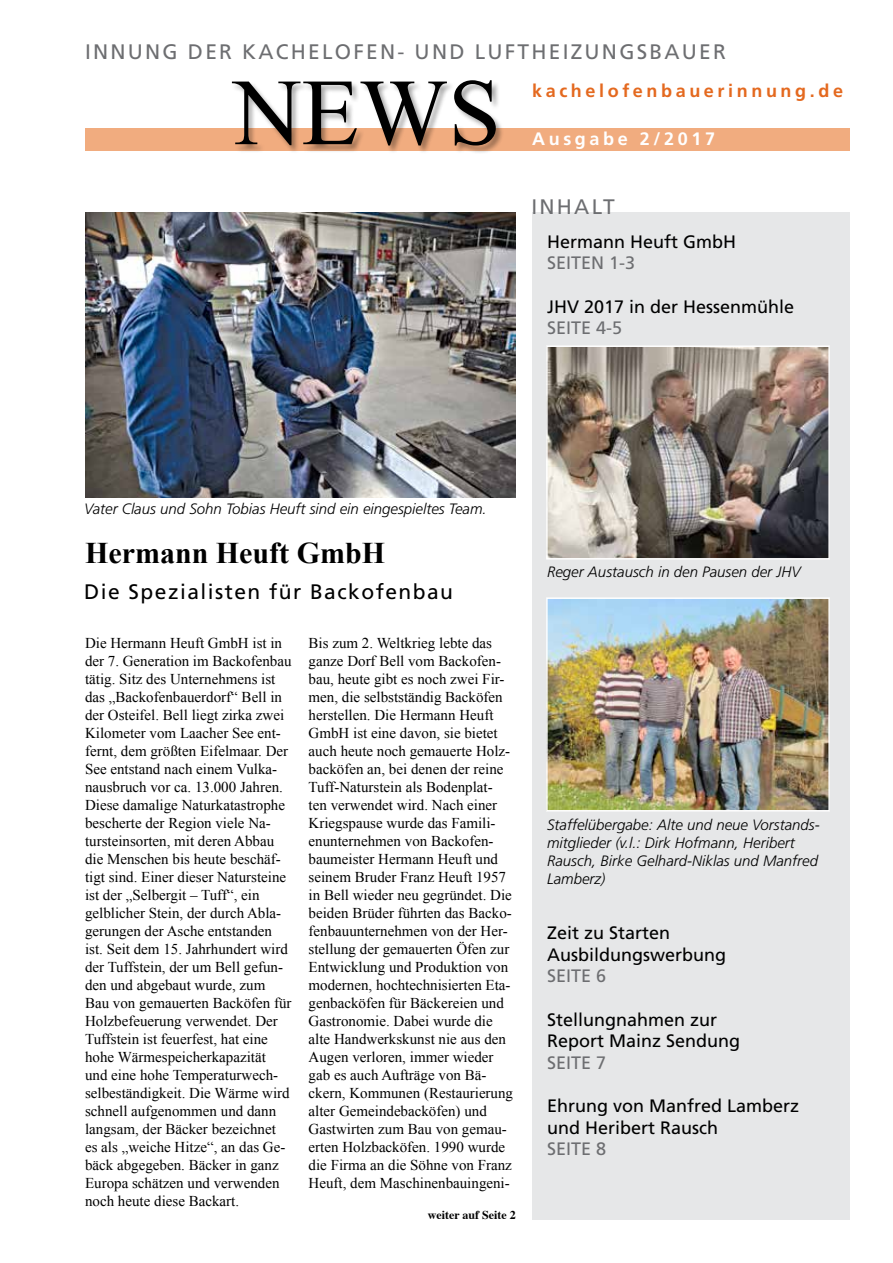
<style>
.page{position:relative;width:893px;height:1263px;background:#fff}
.page>*{position:absolute;margin:0;border:0;box-sizing:border-box;transform-origin:0 0}
.t1{font:700 30px "Times New Roman";color:#000}
.t2{font:21px "Frutiger";letter-spacing:.105em;color:#6d6e71}
.t3{font:21px "Frutiger";letter-spacing:.07em;color:#000}
.t4{font:18px/21.6px "Frutiger";color:#000}
.t5{font:18px "Frutiger";color:#6d6e71}
.t6{font:700 18px "Frutiger";letter-spacing:.2em;color:#e4691f}
.t7{font:700 18px "Frutiger";letter-spacing:.2em;color:#fff}
.t8{font:15px/18px "Times New Roman";color:#000}
.t9{font:italic 300 15px/18px "Frutiger";color:#000}
.t10{font:700 12px "Times";color:#000}
</style>
<div class="page">
<img style="left:85px;top:213px;width:430px;height:284px">
<div style="left:85px;top:128px;width:765px;height:23px;background:#f1ac7f"></div>
<div style="left:532px;top:213px;width:318px;height:1007px;background:#e6e7e8"></div>
<img style="left:549px;top:600px;width:278px;height:208px">
<div style="left:546px;top:597px;width:284px;height:214px;border:2px solid #fff"></div>
<div style="left:231px;top:80px;width:274px;height:74px;background:#000;opacity:.34"></div>
<svg style="left:232px;top:80px;width:264px;height:65px"></svg>
<img style="left:549px;top:348px;width:278px;height:208px">
<div style="left:546px;top:345px;width:284px;height:214px;border:2px solid #fff"></div>
<h2 class="t2" style="left:85px;top:39px;width:642px">INNUNG DER KACHELOFEN- UND LUFTHEIZUNGSBAUER</h2>
<p class="t6" style="left:532px;top:80px;width:312px">kachelofenbauerinnung.de</p>
<p class="t7" style="left:532px;top:129px;width:184px">Ausgabe 2/2017</p>
<h2 class="t2" style="left:531px;top:194px;width:85px">INHALT</h2>
<p class="t4" style="left:547px;top:231px;width:191px">Hermann Heuft GmbH</p>
<p class="t5" style="left:547px;top:253px;width:90px">SEITEN 1-3</p>
<p class="t4" style="left:547px;top:295px;width:249px">JHV 2017 in der Hessenmühle</p>
<p class="t5" style="left:547px;top:317px;width:77px">SEITE 4-5</p>
<p class="t9" style="left:84px;top:500px;width:404px">Vater Claus und Sohn Tobias Heuft sind ein eingespieltes Team.</p>
<h1 class="t1" style="left:85px;top:532px;width:301px">Hermann Heuft GmbH</h1>
<h2 class="t3" style="left:84px;top:580px;width:370px">Die Spezialisten für Backofenbau</h2>
<p class="t8" style="left:309px;top:634px;width:206px">Bis zum 2. Weltkrieg lebte das ganze Dorf Bell vom Backofen&shy;bau, heute gibt es noch zwei Fir&shy;men, die selbstständig Backöfen herstellen. Die Hermann Heuft<br>GmbH ist eine davon, sie bietet auch heute noch gemauerte Holz&shy;backöfen an, bei denen der reine<br>Tuff-Naturstein als Bodenplat&shy;ten verwendet wird. Nach einer<br>Kriegspause wurde das Famili&shy;enunternehmen von Backofen&shy;baumeister Hermann Heuft und seinem Bruder Franz Heuft 1957 in Bell wieder neu gegründet. Die beiden Brüder führten das Backo&shy;fenbauunternehmen von der Her&shy;stellung der gemauerten Öfen zur<br>Entwicklung und Produktion von modernen, hochtechnisierten Eta&shy;genbacköfen für Bäckereien und<br>Gastronomie. Dabei wurde die alte Handwerkskunst nie aus den<br>Augen verloren, immer wieder gab es auch Aufträge von Bä&shy;ckern, Kommunen (Restaurierung alter Gemeindebacköfen) und<br>Gastwirten zum Bau von gemau&shy;erten Holzbacköfen. 1990 wurde die Firma an die Söhne von Franz<br>Heuft, dem Maschinenbauingeni-</p>
<p class="t8" style="left:85px;top:634px;width:208px">Die Hermann Heuft GmbH ist in der 7. Generation im Backofenbau tätig. Sitz des Unternehmens ist das „Backofenbauerdorf“ Bell in der Osteifel. Bell liegt zirka zwei<br>Kilometer vom Laacher See ent&shy;fernt, dem größten Eifelmaar. Der<br>See entstand nach einem Vulka&shy;nausbruch vor ca. 13.000 Jahren.<br>Diese damalige Naturkatastrophe bescherte der Region viele Na&shy;tursteinsorten, mit deren Abbau die Menschen bis heute beschäf&shy;tigt sind. Einer dieser Natursteine ist der „Selbergit – Tuff“, ein gelblicher Stein, der durch Abla&shy;gerungen der Asche entstanden ist. Seit dem 15. Jahrhundert wird der Tuffstein, der um Bell gefun&shy;den und abgebaut wurde, zum<br>Bau von gemauerten Backöfen für<br>Holzbefeuerung verwendet. Der<br>Tuffstein ist feuerfest, hat eine hohe Wärmespeicherkapazität und eine hohe Temperaturwech&shy;selbeständigkeit. Die Wärme wird schnell aufgenommen und dann langsam, der Bäcker bezeichnet es als „weiche Hitze“, an das Ge&shy;bäck abgegeben. Bäcker in ganz<br>Europa schätzen und verwenden noch heute diese Backart.</p>
<p class="t10" style="left:428px;top:1203px;width:90px">weiter auf Seite 2</p>
<p class="t9" style="left:547px;top:563px;width:255px">Reger Austausch in den Pausen der JHV</p>
<p class="t9" style="left:547px;top:816px;width:274px">Staffelübergabe: Alte und neue Vorstands&shy;mitglieder (v.l.: Dirk Hofmann, Heribert Rausch, Birke Gelhard-Niklas und Manfred Lamberz)</p>
<p class="t4" style="left:547px;top:922px;width:180px">Zeit zu Starten<br>Ausbildungswerbung</p>
<p class="t5" style="left:547px;top:965px;width:61px">SEITE 6</p>
<p class="t4" style="left:547px;top:1008px;width:195px">Stellungnahmen zur<br>Report Mainz Sendung</p>
<p class="t5" style="left:547px;top:1052px;width:61px">SEITE 7</p>
<p class="t4" style="left:547px;top:1095px;width:254px">Ehrung von Manfred Lamberz und Heribert Rausch</p>
<p class="t5" style="left:547px;top:1138px;width:61px">SEITE 8</p>
</div>
